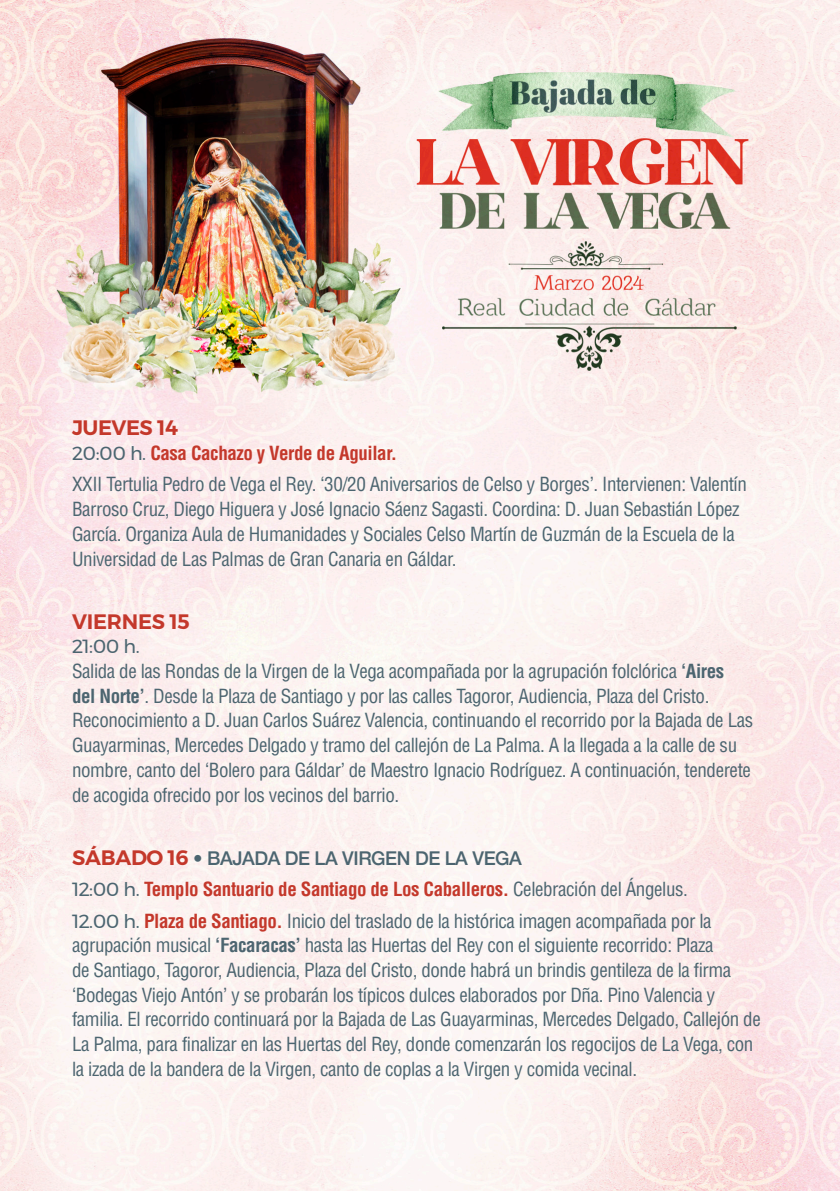
<style>
.page{position:relative;width:840px;height:1191px;background:#fff}
.page>*{position:absolute;margin:0;border:0;box-sizing:border-box;transform-origin:0 0}
.t1{font:600 20.8px "Montserrat";letter-spacing:-.02em;color:#c4382b}
.t2{font:condensed 19px/24.8px "Helvetica LT Std";letter-spacing:-.02em;color:#4c6570}
.t3{font:700 condensed 19px "Helvetica LT Std";letter-spacing:-.02em;color:#c4382b}
.t4{font:500 19px "Helvetica Neue";letter-spacing:-.02em;color:#4c6570}
.s1{font-family:"Montserrat";font-weight:400;font-stretch:normal;color:#4b6570}
.s2{font-family:"Montserrat";font-stretch:normal;color:#4b6570}
.s3{font-weight:700}
.s4{font-family:"Montserrat";font-weight:600;font-size:20.8px;color:#c4382b}
.s5{font-weight:400;color:#4c6570}
.s6{font-weight:700;color:#c4382b}
</style>
<div class="page">
<img style="left:0;top:0;width:839px;height:1191px">
<p class="t1" style="left:72px;top:415px;width:107px">JUEVES 14</p>
<p class="t3" style="left:72px;top:441px;width:326px"><span class="s1">20:00 h.</span> Casa Cachazo y Verde de Aguilar.</p>
<p class="t2" style="left:72px;top:472px;width:676px">XXII Tertulia Pedro de Vega el Rey. ‘30/20 Aniversarios de Celso y Borges’. Intervienen: Valentín Barroso Cruz, Diego Higuera y José Ignacio Sáenz Sagasti. Coordina: D. Juan Sebastián López García. Organiza Aula de Humanidades y Sociales Celso Martín de Guzmán de la Escuela de la Universidad de Las Palmas de Gran Canaria en Gáldar.</p>
<p class="t1" style="left:72px;top:608px;width:119px">VIERNES 15</p>
<p class="t2" style="left:72px;top:634px;width:682px"><span class="s2">21:00 h.<br></span>Salida de las Rondas de la Virgen de la Vega acompañada por la agrupación folclórica <span class="s3">‘Aires<br>del Norte’</span>. Desde la Plaza de Santiago y por las calles Tagoror, Audiencia, Plaza del Cristo.<br>Reconocimiento a D. Juan Carlos Suárez Valencia, continuando el recorrido por la Bajada de Las Guayarminas, Mercedes Delgado y tramo del callejón de La Palma. A la llegada a la calle de su nombre, canto del ‘Bolero para Gáldar’ de Maestro Ignacio Rodríguez. A continuación, tenderete de acogida ofrecido por los vecinos del barrio.</p>
<p class="t4" style="left:72px;top:842px;width:451px"><span class="s4">SÁBADO 16</span> • BAJADA DE LA VIRGEN DE LA VEGA</p>
<p class="t3" style="left:72px;top:877px;width:617px"><span class="s1">12:00 h.</span> Templo Santuario de Santiago de Los Caballeros. <span class="s5">Celebración del Ángelus.</span></p>
<p class="t2" style="left:72px;top:908px;width:689px"><span class="s2">12.00 h.</span> <span class="s6">Plaza de Santiago.</span> Inicio del traslado de la histórica imagen acompañada por la agrupación musical <span class="s3">‘Facaracas’</span> hasta las Huertas del Rey con el siguiente recorrido: Plaza<br>de Santiago, Tagoror, Audiencia, Plaza del Cristo, donde habrá un brindis gentileza de la firma ‘Bodegas Viejo Antón’ y se probarán los típicos dulces elaborados por Dña. Pino Valencia y familia. El recorrido continuará por la Bajada de Las Guayarminas, Mercedes Delgado, Callejón de La Palma, para finalizar en las Huertas del Rey, donde comenzarán los regocijos de La Vega, con la izada de la bandera de la Virgen, canto de coplas a la Virgen y comida vecinal.</p>
</div>
